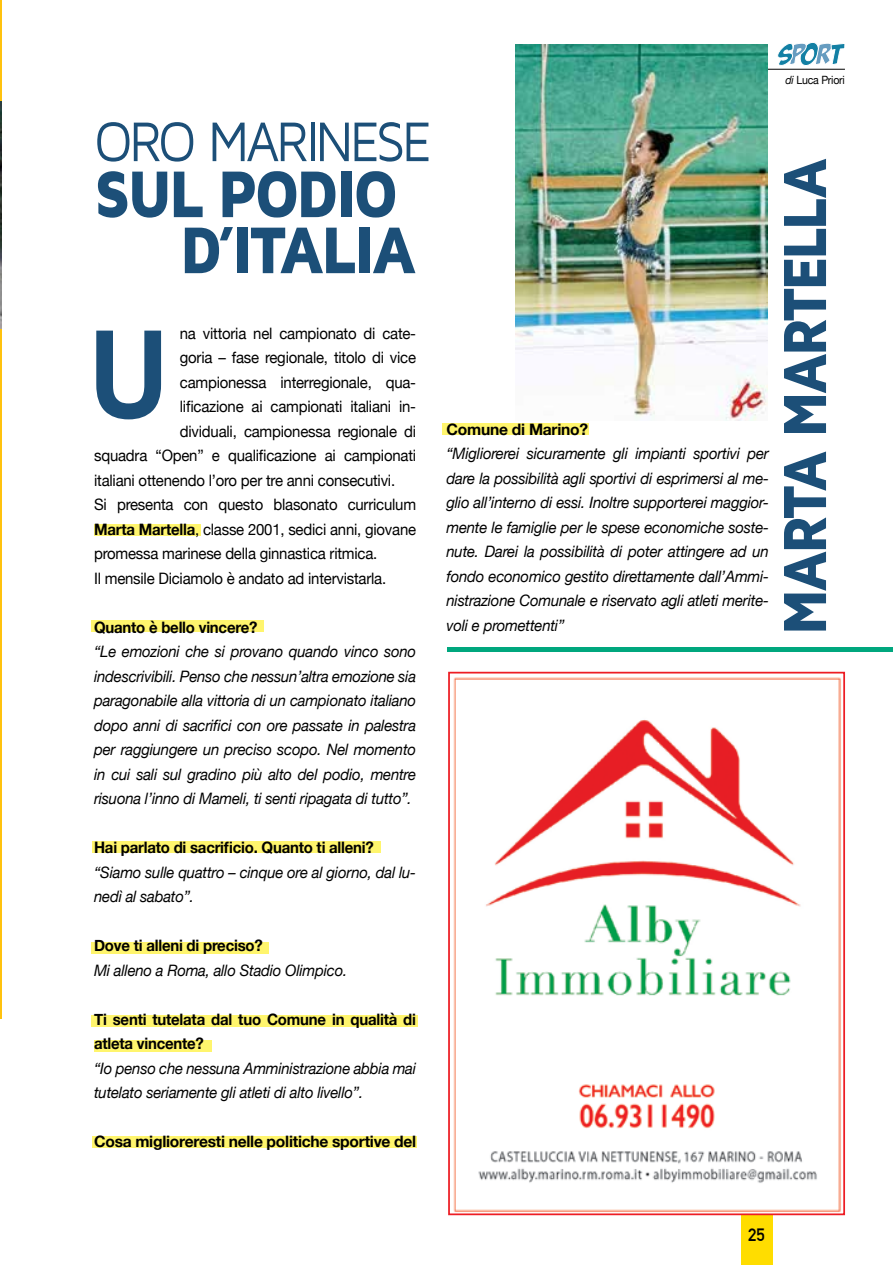
<style>
.page{position:relative;width:893px;height:1265px;background:#fff}
.page>*{position:absolute;margin:0;border:0;box-sizing:border-box;transform-origin:0 0}
.t1{font:700 121.62px "Helvetica Neue";color:#1c4f78;scale:.87 1}
.t2{font:900 68.25px/56px "Maven Pro";letter-spacing:-.06em;color:#1c4f78;text-align:right;scale:.9 1}
.t3{font:900 63px "Maven Pro";letter-spacing:-.06em;color:#1c4f78;scale:.9 1}
.t4{font:57.75px "Maven Pro";letter-spacing:-.065em;color:#1c4f78;scale:.9 1}
.t5{font:17.5px "Copasetic";color:#000}
.t6{font:italic 15.75px/24.5px "Helvetica Neue";letter-spacing:-.015em;color:#000;text-align:justify;scale:.95 1}
.t7{font:15.75px "Helvetica Neue";letter-spacing:-.015em;color:#000;scale:.95 1}
.t8{font:700 15.75px/24.5px "Helvetica Neue";letter-spacing:-.015em;color:#000;scale:.95 1}
.t9{font:700 15.75px "Helvetica Neue";letter-spacing:-.015em;color:#000}
.t10{font:11.38px "Helvetica Neue";letter-spacing:-.02em;color:#000;scale:.93 1}
.s1{font-weight:700}
.s2{font-style:italic}
</style>
<div class="page">
<hr style="left:0;top:0;width:1px;height:1019px;background:#ffc20e">
<img style="left:0;top:102px;width:1px;height:226px">
<div style="left:741px;top:1215px;width:31px;height:50px;background:#fd0"></div>
<hr style="left:595px;top:69px;width:250px;height:1px;background:#000">
<svg style="left:777px;top:42px;width:68px;height:24px"></svg>
<img style="left:453px;top:677px;width:388px;height:535px">
<div style="left:448px;top:672px;width:397px;height:543px;border:2px solid #ed1d24"></div>
<img style="left:516px;top:45px;width:252px;height:375px">
<div style="left:448px;top:647px;width:445px;height:5px;background:#00a77e"></div>
<div style="left:92px;top:620px;width:172px;height:12px;background:#fff56d"></div>
<div style="left:94px;top:525px;width:106px;height:11px;background:#fff56d"></div>
<div style="left:92px;top:842px;width:289px;height:11px;background:#fff56d"></div>
<div style="left:92px;top:943px;width:177px;height:11px;background:#fff56d"></div>
<div style="left:94px;top:1040px;width:117px;height:12px;background:#fff56d"></div>
<div style="left:442px;top:423px;width:147px;height:12px;background:#fff56d"></div>
<div style="left:92px;top:1136px;width:325px;height:12px;background:#fff56d"></div>
<div style="left:91px;top:1015px;width:327px;height:12px;background:#fff56d"></div>
<h3 class="t4" style="left:94px;top:112px;width:376px">ORO MARINESE</h3>
<h2 class="t2" style="left:94px;top:166px;width:360px">SUL PODIO<br>D’ITALIA</h2>
<p class="t7" style="left:180px;top:322px;width:250px">na vittoria nel campionato di cate-</p>
<p class="t7" style="left:180px;top:346px;width:250px">goria – fase regionale, titolo di vice</p>
<p class="t7" style="left:180px;top:371px;width:250px">campionessa interregionale, qua-</p>
<p class="t7" style="left:180px;top:395px;width:250px">lificazione ai campionati italiani in-</p>
<p class="t7" style="left:180px;top:420px;width:250px">dividuali, campionessa regionale di</p>
<p class="t7" style="left:94px;top:444px;width:340px">squadra “Open” e qualificazione ai campionati</p>
<p class="t7" style="left:94px;top:469px;width:318px">italiani ottenendo l’oro per tre anni consecutivi.</p>
<p class="t7" style="left:94px;top:493px;width:340px">Si presenta con questo blasonato curriculum</p>
<p class="t7" style="left:94px;top:518px;width:340px"><span class="s1">Marta Martella</span>, classe 2001, sedici anni, giovane</p>
<p class="t7" style="left:94px;top:542px;width:300px">promessa marinese della ginnastica ritmica.</p>
<p class="t7" style="left:94px;top:567px;width:309px">Il mensile Diciamolo è andato ad intervistarla.</p>
<p class="t8" style="left:94px;top:615px;width:173px">Quanto è bello vincere?</p>
<p class="t6" style="left:94px;top:640px;width:340px">“Le emozioni che si provano quando vinco sono indescrivibili. Penso che nessun’altra emozione sia paragonabile alla vittoria di un campionato italiano dopo anni di sacrifici con ore passate in palestra per raggiungere un preciso scopo. Nel momento in cui sali sul gradino più alto del podio, mentre risuona l’inno di Mameli, ti senti ripagata di tutto”.</p>
<p class="t8" style="left:94px;top:836px;width:296px">Hai parlato di sacrificio. Quanto ti alleni?</p>
<p class="t6" style="left:94px;top:861px;width:340px">“Siamo sulle quattro – cinque ore al giorno, dal lu&shy;nedì al sabato”.</p>
<p class="t8" style="left:94px;top:934px;width:179px">Dove ti alleni di preciso?</p>
<p class="t6" style="left:94px;top:959px;width:268px">Mi alleno a Roma, allo Stadio Olimpico.</p>
<p class="t8" style="left:94px;top:1007px;width:340px">Ti senti tutelata dal tuo Comune in qualità di atleta vincente?</p>
<p class="t6" style="left:94px;top:1057px;width:340px">“Io penso che nessuna Amministrazione abbia mai tutelato seriamente gli atleti di alto livello”.</p>
<p class="t9" style="left:94px;top:1129px;width:324px">Cosa miglioreresti nelle politiche sportive del</p>
<h1 class="t1" style="left:89px;top:279px;width:92px">U</h1>
<p class="t10" style="left:785px;top:71px;width:66px"><span class="s2">di</span> Luca Priori</p>
<p class="t9" style="left:446px;top:417px;width:143px">Comune di Marino?</p>
<p class="t6" style="left:446px;top:442px;width:341px">“Migliorerei sicuramente gli impianti sportivi per dare la possibilità agli sportivi di esprimersi al me&shy;glio all’interno di essi. Inoltre supporterei maggior&shy;mente le famiglie per le spese economiche soste&shy;nute. Darei la possibilità di poter attingere ad un fondo economico gestito direttamente dall’Ammi&shy;nistrazione Comunale e riservato agli atleti merite&shy;voli e promettenti”</p>
<h3 class="t3" style="left:771px;top:636px;width:533px;rotate:-90deg">MARTA MARTELLA</h3>
<p class="t5" style="left:749px;top:1226px;width:17px">25</p>
</div>
